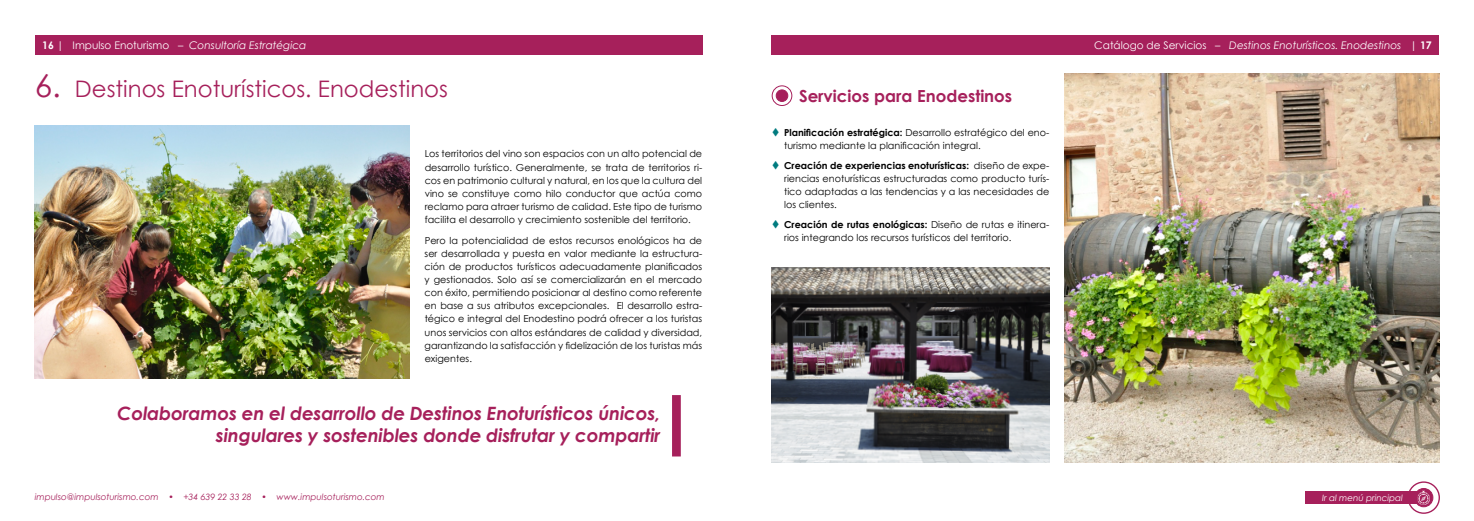
<style>
.page{position:relative;width:1474px;height:521px;background:#fff}
.page>*{position:absolute;margin:0;border:0;box-sizing:border-box;transform-origin:0 0}
.t1{font:22.75px "Century Gothic";color:#a6205b}
.t2{font:italic 700 18.38px/22.1px "Century Gothic";letter-spacing:-.01em;color:#a6205b;text-align:right}
.t3{font:700 16.62px "Century Gothic";color:#a6205b}
.t4{font:italic 10.5px "Century Gothic";color:#fff}
.t5{font:9.62px/13.1px "Century Gothic";color:#000;text-align:justify}
.t6{font:italic 8.75px "Century Gothic";color:#a6205b}
.t7{font:italic 8.75px "Century Gothic";color:#fff}
.s1{font-weight:700;font-style:normal}
.s2{font-style:normal}
.s3{font-size:31.5px}
.s4{color:#007b7f}
.s5{font-weight:700}
</style>
<div class="page">
<div style="left:35px;top:35px;width:667px;height:20px;background:#a6205b"></div>
<div style="left:1305px;top:491px;width:120px;height:13px;background:#a6205b"></div>
<div style="left:1407px;top:481px;width:32px;height:33px;border:1px solid #a6205b;border-radius:50%"></div>
<svg style="left:1414px;top:488px;width:18px;height:19px"></svg>
<svg style="left:1417px;top:491px;width:12px;height:13px"></svg>
<div style="left:1414px;top:488px;width:19px;height:19px;border:1px solid #a6205b;border-radius:50%"></div>
<div style="left:771px;top:35px;width:668px;height:20px;background:#a6205b"></div>
<img style="left:35px;top:125px;width:375px;height:254px">
<img style="left:1064px;top:74px;width:375px;height:388px">
<img style="left:771px;top:268px;width:278px;height:194px">
<div style="left:771px;top:85px;width:21px;height:21px;border:1px solid #a6205b;border-radius:50%"></div>
<div style="left:776px;top:90px;width:11px;height:11px;background:#a6205b;border-radius:50%"></div>
<div style="left:776px;top:90px;width:12px;height:12px;border:1px solid #a6205b;border-radius:50%"></div>
<div style="left:672px;top:395px;width:8px;height:61px;background:#a6205b"></div>
<p class="t4" style="left:42px;top:38px;width:266px"><span class="s1">16</span> <span class="s2">| Impulso Enoturismo –</span> Consultoría Estratégica</p>
<h1 class="t1" style="left:35px;top:75px;width:415px"><span class="s3">6.</span> Destinos Enoturísticos. Enodestinos</h1>
<p class="t5" style="left:424px;top:147px;width:279px">Los territorios del vino son espacios con un alto potencial de desarrollo turístico. Generalmente, se trata de territorios ri&shy;cos en patrimonio cultural y natural, en los que la cultura del vino se constituye como hilo conductor que actúa como reclamo para atraer turismo de calidad. Este tipo de turismo facilita el desarrollo y crecimiento sostenible del territorio.</p>
<p class="t5" style="left:424px;top:233px;width:279px">Pero la potencialidad de estos recursos enológicos ha de ser desarrollada y puesta en valor mediante la estructura&shy;ción de productos turísticos adecuadamente planificados y gestionados. Solo así se comercializarán en el mercado con éxito, permitiendo posicionar al destino como referente en base a sus atributos excepcionales. El desarrollo estra&shy;tégico e integral del Enodestino podrá ofrecer a los turistas unos servicios con altos estándares de calidad y diversidad, garantizando la satisfacción y fidelización de los turistas más exigentes.</p>
<h2 class="t2" style="left:117px;top:401px;width:544px">Colaboramos en el desarrollo de Destinos Enoturísticos únicos, singulares y sostenibles donde disfrutar y compartir</h2>
<h3 class="t3" style="left:799px;top:85px;width:215px">Servicios para Enodestinos</h3>
<p class="t5" style="left:784px;top:126px;width:267px;text-indent:-12px"><span class="s4">▼</span> <span class="s5">Planificación estratégica:</span> Desarrollo estratégico del eno&shy;turismo mediante la planificación integral.</p>
<p class="t5" style="left:784px;top:159px;width:267px;text-indent:-12px"><span class="s4">▼</span> <span class="s5">Creación de experiencias enoturísticas:</span> diseño de expe&shy;riencias enoturísticas estructuradas como producto turís&shy;tico adaptadas a las tendencias y a las necesidades de los clientes.</p>
<p class="t5" style="left:784px;top:218px;width:267px;text-indent:-12px"><span class="s4">▼</span> <span class="s5">Creación de rutas enológicas:</span> Diseño de rutas e itinera&shy;rios integrando los recursos turísticos del territorio.</p>
<p class="t4" style="left:1094px;top:38px;width:339px"><span class="s2">Catálogo de Servicios –</span> Destinos Enoturísticos. Enodestinos <span class="s2">|</span> <span class="s1">17</span></p>
<p class="t6" style="left:35px;top:492px;width:351px">impulso@impulsoturismo.com • +34 639 22 33 28 • www.impulsoturismo.com</p>
<p class="t7" style="left:1321px;top:492px;width:82px">Ir al menú principal</p>
</div>
